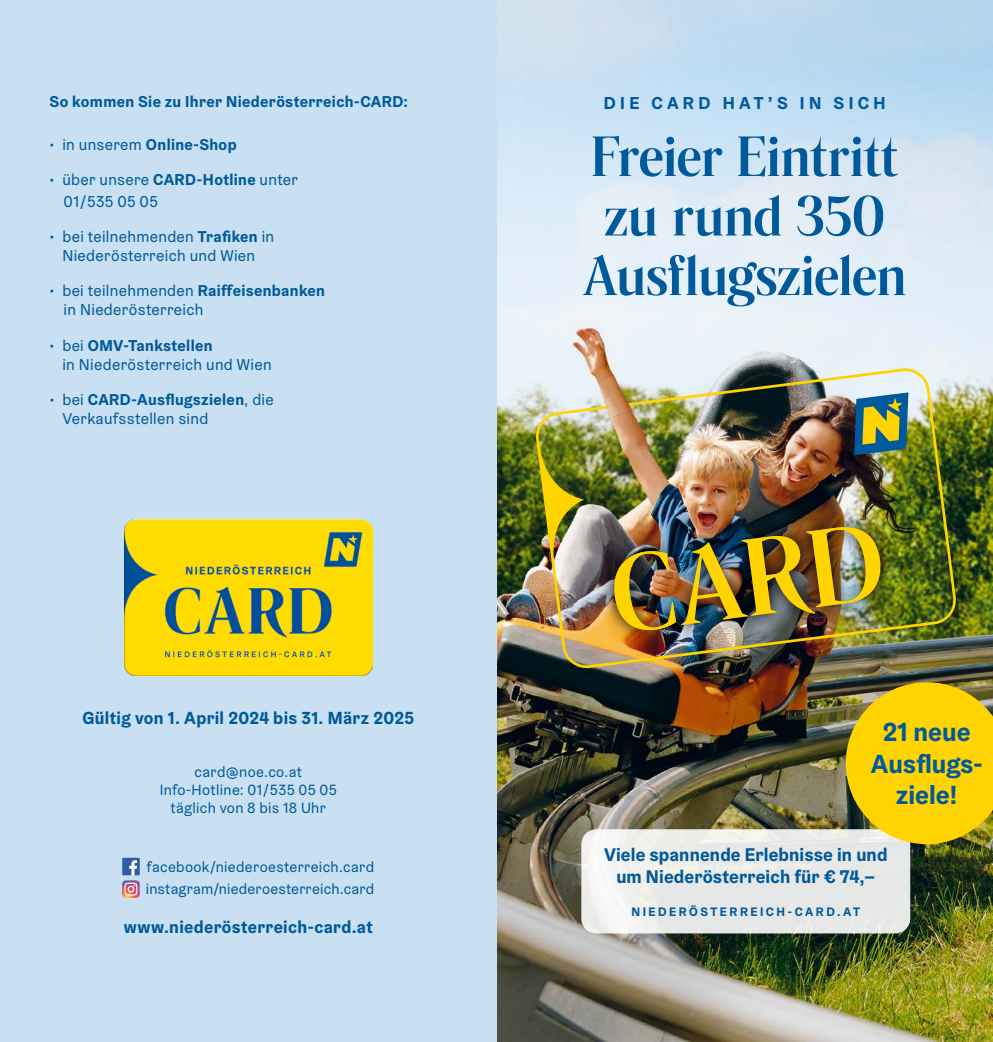
<style>
.page{position:relative;width:993px;height:1042px;background:#fff}
.page>*{position:absolute;margin:0;border:0;box-sizing:border-box;transform-origin:0 0}
.t1{font:600 53.73px/59.5px "Rando Display";letter-spacing:-.03em;color:#00599a;text-align:center}
.t2{font:700 26.25px/31.5px "Graebenbach";color:#00599a;text-align:center}
.t3{font:700 18.38px/22.1px "Graebenbach";letter-spacing:.005em;color:#00599a;text-align:center}
.t4{font:700 17.5px "Graebenbach";letter-spacing:.02em;color:#00599a}
.t5{font:700 17.32px "Graebenbach";letter-spacing:.25em;color:#00599a}
.t6{font:15.75px/18.9px "Graebenbach";letter-spacing:.02em;color:#00599a}
.t7{font:700 15.75px "Graebenbach";letter-spacing:.025em;color:#00599a}
.t8{font:14.88px/17.8px "Graebenbach";letter-spacing:.02em;color:#00599a;text-align:center}
.t9{font:700 12.25px "Graebenbach";letter-spacing:.205em;color:#00599a}
.s1{font-weight:400}
.s2{font-weight:700}
</style>
<div class="page">
<img style="left:496px;top:0;width:496px;height:1042px">
<div style="left:581px;top:829px;width:328px;height:104px;background:linear-gradient(to right,#f1f1ef,#e3e6e4);border-radius:15px"></div>
<svg style="left:845px;top:682px;width:147px;height:162px;background:#e7c30f"></svg>
<img style="left:534px;top:367px;width:423px;height:302px">
<svg style="left:853px;top:392px;width:55px;height:63px;background:#678a67"></svg>
<svg style="left:599px;top:512px;width:295px;height:4px"></svg>
<img style="left:598px;top:516px;width:305px;height:133px">
<img style="left:572px;top:348px;width:89px;height:86px">
<div style="left:0;top:0;width:496px;height:1042px;background:#c8e0f1"></div>
<svg style="left:122px;top:858px;width:18px;height:17px"></svg>
<img style="left:125px;top:520px;width:247px;height:156px">
<img style="left:122px;top:880px;width:18px;height:18px">
<svg style="left:124px;top:882px;width:13px;height:13px"></svg>
<p class="t7" style="left:50px;top:92px;width:360px">So kommen Sie zu Ihrer Niederösterreich-CARD:</p>
<p class="t7" style="left:50px;top:134px;width:188px"><span class="s1">• in unserem</span> Online-Shop</p>
<p class="t6" style="left:64px;top:169px;width:236px;line-height:21.3px;text-indent:-14px">• über unsere <span class="s2">CARD-Hotline</span> unter<br>01/535 05 05</p>
<p class="t6" style="left:50px;top:227px;width:226px;text-align:center">• bei teilnehmenden <span class="s2">Trafiken</span> in<br>Niederösterreich und Wien</p>
<p class="t6" style="left:64px;top:281px;width:263px;text-indent:-14px">• bei teilnehmenden <span class="s2">Raiffeisenbanken </span>in Niederösterreich</p>
<p class="t6" style="left:62px;top:335px;width:211px;text-indent:-13px">• bei <span class="s2">OMV-Tankstellen<br></span>in Niederösterreich und Wien</p>
<p class="t6" style="left:62px;top:390px;width:213px;text-indent:-13px">• bei <span class="s2">CARD-Ausflugszielen</span>, die<br>Verkaufsstellen sind</p>
<p class="t4" style="left:82px;top:706px;width:333px">Gültig von 1. April 2024 bis 31. März 2025</p>
<p class="t8" style="left:160px;top:763px;width:178px">card@noe.co.at<br>Info-Hotline: 01/535 05 05 täglich von 8 bis 18 Uhr</p>
<p class="t8" style="left:146px;top:855px;width:230px;line-height:22.8px;text-align:left">facebook/niederoesterreich.card instagram/niederoesterreich.card</p>
<p class="t4" style="left:124px;top:916px;width:250px">www.niederösterreich-card.at</p>
<p class="t5" style="left:603px;top:92px;width:283px">DIE CARD HAT’S IN SICH</p>
<h1 class="t1" style="left:582px;top:126px;width:326px">Freier Eintritt zu rund 350<br>Ausflugszielen</h1>
<h2 class="t2" style="left:870px;top:716px;width:113px">21 neue<br>Ausflugs&shy;ziele!</h2>
<p class="t3" style="left:603px;top:843px;width:285px">Viele spannende Erlebnisse in und um Niederösterreich für € 74,–</p>
<p class="t9" style="left:631px;top:904px;width:230px">NIEDERÖSTERREICH-CARD.AT</p>
</div>
